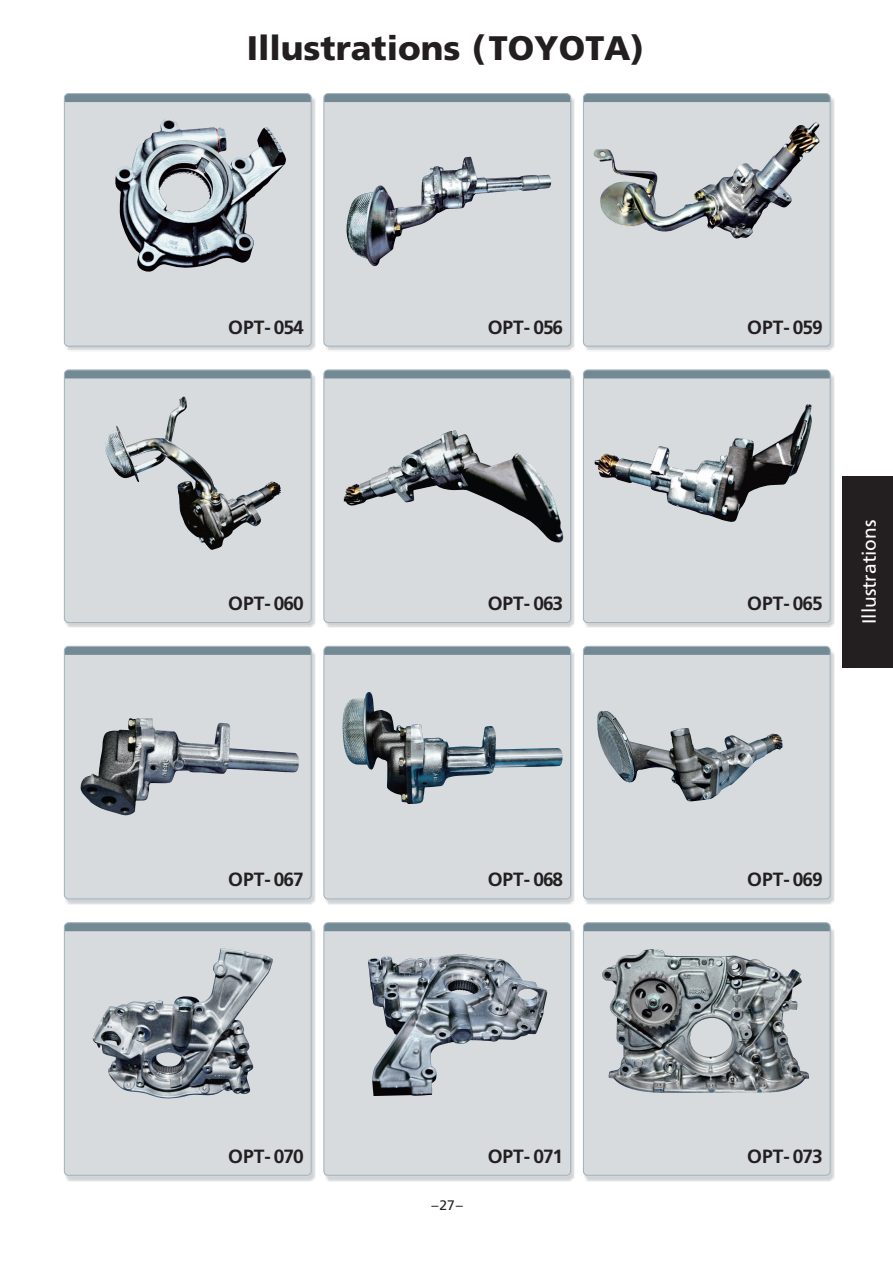
<style>
.page{position:relative;width:893px;height:1263px;background:#fff}
.page>*{position:absolute;margin:0;border:0;box-sizing:border-box;transform-origin:0 0}
.t1{font:900 34.05px "Frutiger 75";color:#231f20}
.t2{font:700 19.2px "Frutiger 65";letter-spacing:-.03em;color:#231f20}
.t3{font:19.2px "Frutiger 55 Roman";color:#fff}
.t4{font:300 13.8px "Frutiger 45";color:#231f20;scale:2 1}
.s1{font-family:"Frutiger 55 Roman";font-weight:400}
</style>
<div class="page">
<img style="left:66px;top:95px;width:249px;height:256px">
<div style="left:64px;top:94px;width:247px;height:252px;background:#d7dbde;border-radius:4px"></div>
<img style="left:326px;top:97px;width:249px;height:254px">
<div style="left:324px;top:94px;width:246px;height:252px;background:#d7dbde;border-radius:4px"></div>
<img style="left:585px;top:95px;width:249px;height:256px">
<div style="left:583px;top:94px;width:247px;height:252px;background:#d7dbde;border-radius:4px"></div>
<img style="left:65px;top:372px;width:250px;height:256px">
<div style="left:64px;top:370px;width:247px;height:253px;background:#d7dbde;border-radius:4px"></div>
<img style="left:326px;top:373px;width:249px;height:255px">
<div style="left:324px;top:370px;width:246px;height:253px;background:#d7dbde;border-radius:4px"></div>
<img style="left:584px;top:372px;width:250px;height:256px">
<div style="left:583px;top:370px;width:247px;height:253px;background:#d7dbde;border-radius:4px"></div>
<img style="left:66px;top:648px;width:249px;height:257px">
<div style="left:64px;top:647px;width:247px;height:253px;background:#d7dbde;border-radius:4px"></div>
<img style="left:325px;top:650px;width:250px;height:255px">
<div style="left:324px;top:647px;width:246px;height:253px;background:#d7dbde;border-radius:4px"></div>
<img style="left:585px;top:648px;width:249px;height:257px">
<div style="left:583px;top:647px;width:247px;height:253px;background:#d7dbde;border-radius:4px"></div>
<img style="left:66px;top:925px;width:249px;height:257px">
<div style="left:64px;top:924px;width:247px;height:253px;background:#d7dbde;border-radius:4px"></div>
<img style="left:326px;top:926px;width:249px;height:256px">
<div style="left:324px;top:924px;width:246px;height:253px;background:#d7dbde;border-radius:4px"></div>
<img style="left:585px;top:925px;width:249px;height:257px">
<div style="left:583px;top:924px;width:247px;height:253px;background:#d7dbde;border-radius:4px"></div>
<div style="left:66px;top:94px;width:245px;height:8px;background:#738a95"></div>
<div style="left:64px;top:93px;width:247px;height:254px;border:1px solid #a3b4be;border-radius:4px"></div>
<img style="left:115px;top:119px;width:171px;height:153px">
<div style="left:325px;top:95px;width:244px;height:7px;background:#738a95"></div>
<div style="left:323px;top:93px;width:248px;height:254px;border:1px solid #a3b4be;border-radius:4px"></div>
<img style="left:346px;top:156px;width:205px;height:111px">
<div style="left:585px;top:94px;width:245px;height:8px;background:#738a95"></div>
<div style="left:583px;top:93px;width:247px;height:254px;border:1px solid #a3b4be;border-radius:4px"></div>
<img style="left:593px;top:122px;width:227px;height:117px">
<div style="left:66px;top:371px;width:243px;height:7px;background:#738a95"></div>
<div style="left:64px;top:369px;width:247px;height:254px;border:1px solid #a3b4be;border-radius:4px"></div>
<img style="left:105px;top:397px;width:176px;height:153px">
<div style="left:325px;top:371px;width:244px;height:7px;background:#738a95"></div>
<div style="left:323px;top:369px;width:248px;height:254px;border:1px solid #a3b4be;border-radius:4px"></div>
<img style="left:344px;top:430px;width:219px;height:113px">
<div style="left:585px;top:371px;width:243px;height:7px;background:#738a95"></div>
<div style="left:583px;top:369px;width:247px;height:254px;border:1px solid #a3b4be;border-radius:4px"></div>
<img style="left:594px;top:404px;width:218px;height:118px">
<svg style="left:66px;top:646px;width:245px;height:9px;background:#758b96"></svg>
<div style="left:64px;top:646px;width:247px;height:253px;border:1px solid #a3b4be;border-radius:4px"></div>
<img style="left:80px;top:718px;width:219px;height:98px">
<svg style="left:325px;top:646px;width:245px;height:9px;background:#758b96"></svg>
<div style="left:323px;top:646px;width:248px;height:253px;border:1px solid #a3b4be;border-radius:4px"></div>
<img style="left:342px;top:692px;width:221px;height:112px">
<svg style="left:585px;top:646px;width:245px;height:9px;background:#758b96"></svg>
<div style="left:583px;top:646px;width:247px;height:253px;border:1px solid #a3b4be;border-radius:4px"></div>
<img style="left:597px;top:711px;width:186px;height:91px">
<div style="left:66px;top:923px;width:245px;height:8px;background:#738a95"></div>
<div style="left:64px;top:922px;width:247px;height:254px;border:1px solid #a3b4be;border-radius:4px"></div>
<img style="left:92px;top:948px;width:181px;height:151px">
<div style="left:325px;top:924px;width:244px;height:7px;background:#738a95"></div>
<div style="left:323px;top:922px;width:248px;height:254px;border:1px solid #a3b4be;border-radius:4px"></div>
<img style="left:368px;top:954px;width:180px;height:142px">
<div style="left:585px;top:923px;width:245px;height:8px;background:#738a95"></div>
<div style="left:583px;top:922px;width:247px;height:254px;border:1px solid #a3b4be;border-radius:4px"></div>
<img style="left:602px;top:949px;width:207px;height:144px">
<div style="left:842px;top:476px;width:50px;height:192px;background:#231f20"></div>
<p class="t1" style="left:247px;top:36px;width:398px">Illustrations (TOYOTA)</p>
<p class="t2" style="left:228px;top:316px;width:77px">OPT- 054</p>
<p class="t2" style="left:487px;top:316px;width:77px">OPT- 056</p>
<p class="t2" style="left:747px;top:316px;width:77px">OPT- 059</p>
<p class="t2" style="left:228px;top:592px;width:77px">OPT- 060</p>
<p class="t2" style="left:487px;top:592px;width:77px">OPT- 063</p>
<p class="t2" style="left:747px;top:592px;width:77px">OPT- 065</p>
<p class="t3" style="left:862px;top:624px;width:106px;rotate:-90deg">Illustrations</p>
<p class="t2" style="left:228px;top:869px;width:77px">OPT- 067</p>
<p class="t2" style="left:487px;top:869px;width:77px">OPT- 068</p>
<p class="t2" style="left:747px;top:869px;width:77px">OPT- 069</p>
<p class="t2" style="left:228px;top:1145px;width:77px">OPT- 070</p>
<p class="t2" style="left:487px;top:1145px;width:77px">OPT- 071</p>
<p class="t2" style="left:747px;top:1145px;width:77px">OPT- 073</p>
<p class="t4" style="left:430px;top:1201px;width:18px">-<span class="s1">27</span>-</p>
</div>
